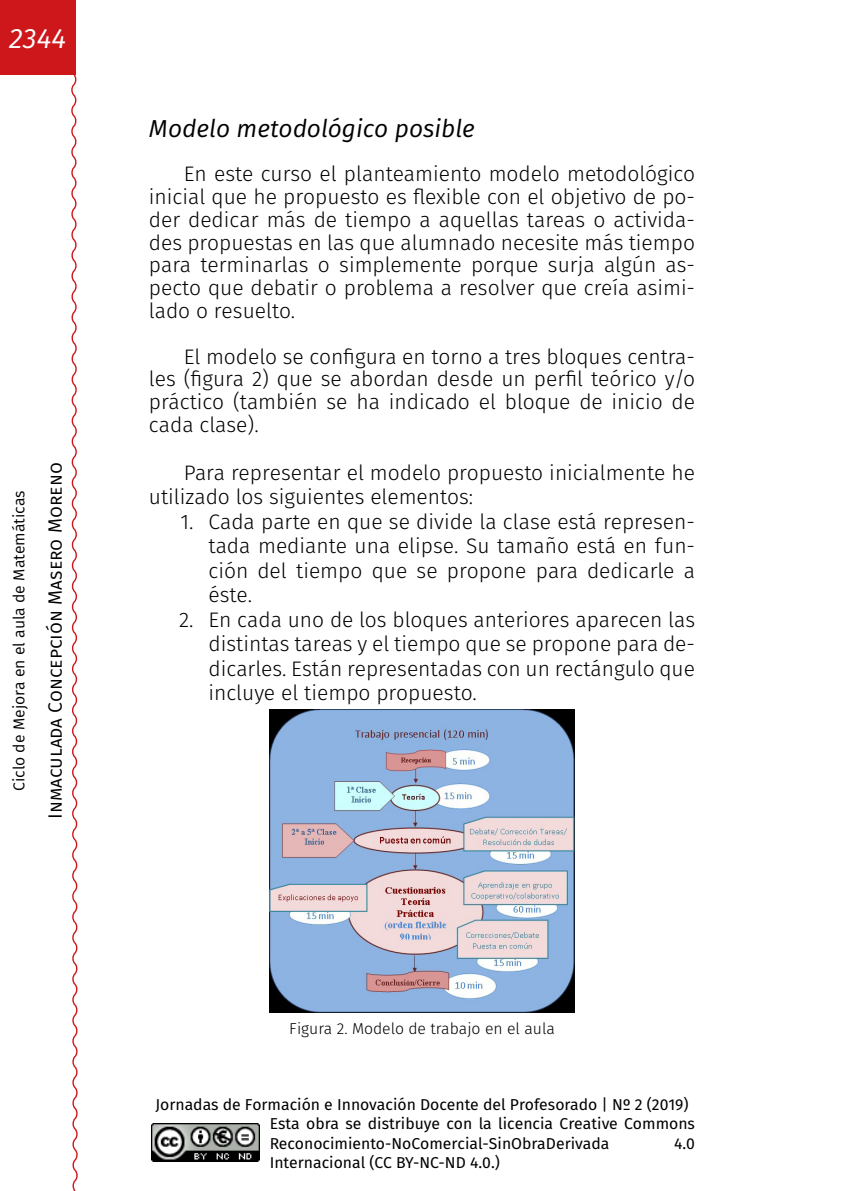
<style>
.page{position:relative;width:844px;height:1191px;background:#fff}
.page>*{position:absolute;margin:0;border:0;box-sizing:border-box;transform-origin:0 0}
.t1{font:italic 28px "Fira Sans";color:#fff}
._41_Enunciado_02{font:italic 24.5px "Fira Sans";color:#000}
._00_texto_normal{font:300 21px/22.8px "Fira Sans";color:#000;text-align:justify}
._00_P_rrafo_normal_c{font:300 21px/22.8px "Fira Sans";color:#000;text-align:justify}
.t2{font:19.25px "Fira Sans";color:#000}
.t3{font:15.75px/19.2px "Fira Sans";color:#000}
.t4{font:15.75px "Fira Sans";color:#000}
._95_Pies_de_fotos_ce{font:300 15.75px "Fira Sans";color:#000}
</style>
<div class="page">
<div style="left:0;top:0;width:75px;height:74px;background:#cd171a"></div>
<svg style="left:69px;top:72px;width:9px;height:1119px"></svg>
<img style="left:151px;top:1123px;width:109px;height:38px">
<img style="left:269px;top:709px;width:305px;height:303px">
<h1 class="t1" style="left:9px;top:18px;width:58px">2344</h1>
<p class="t4" style="left:8px;top:791px;width:302px;rotate:-90deg">Ciclo de Mejora en el aula de Matemáticas</p>
<p class="t2" style="left:41px;top:819px;width:358px;rotate:-90deg">Inmaculada Concepción Masero Moreno</p>
<p class="_41_Enunciado_02" style="left:149px;top:112px;width:327px">Modelo metodológico posible</p>
<p class="_00_texto_normal" style="left:149px;top:162px;width:547px;text-indent:35px">En este curso el planteamiento modelo metodológico inicial que he propuesto es flexible con el objetivo de po&shy;der dedicar más de tiempo a aquellas tareas o activida&shy;des propuestas en las que alumnado necesite más tiempo para terminarlas o simplemente porque surja algún as&shy;pecto que debatir o problema a resolver que creía asimi&shy;lado o resuelto.</p>
<p class="_00_P_rrafo_normal_c" style="left:149px;top:345px;width:547px;text-indent:35px">El modelo se configura en torno a tres bloques centra&shy;les (figura 2) que se abordan desde un perfil teórico y/o práctico (también se ha indicado el bloque de inicio de cada clase).</p>
<p class="_00_P_rrafo_normal_c" style="left:149px;top:460px;width:547px;line-height:24.5px;text-indent:35px">Para representar el modelo propuesto inicialmente he utilizado los siguientes elementos:</p>
<p class="_00_texto_normal" style="left:208px;top:509px;width:488px;line-height:24.5px;text-indent:-28px">1. Cada parte en que se divide la clase está represen&shy;tada mediante una elipse. Su tamaño está en fun&shy;ción del tiempo que se propone para dedicarle a éste.</p>
<p class="_00_texto_normal" style="left:208px;top:607px;width:488px;line-height:24.5px;text-indent:-29px">2. En cada uno de los bloques anteriores aparecen las distintas tareas y el tiempo que se propone para de&shy;dicarles. Están representadas con un rectángulo que incluye el tiempo propuesto.</p>
<p class="_95_Pies_de_fotos_ce" style="left:289px;top:1017px;width:267px">Figura 2. Modelo de trabajo en el aula</p>
<p class="t3" style="left:270px;top:1095px;width:426px;text-indent:-114px">Jornadas de Formación e Innovación Docente del Profesorado | Nº 2 (2019)<br>Esta obra se distribuye con la licencia Creative Commons<br>Reconocimiento-NoComercial-SinObraDerivada</p>
<p class="t3" style="left:674px;top:1133px;width:22px">4.0</p>
<p class="t3" style="left:270px;top:1152px;width:231px">Internacional (CC BY-NC-ND 4.0.)</p>
</div>
